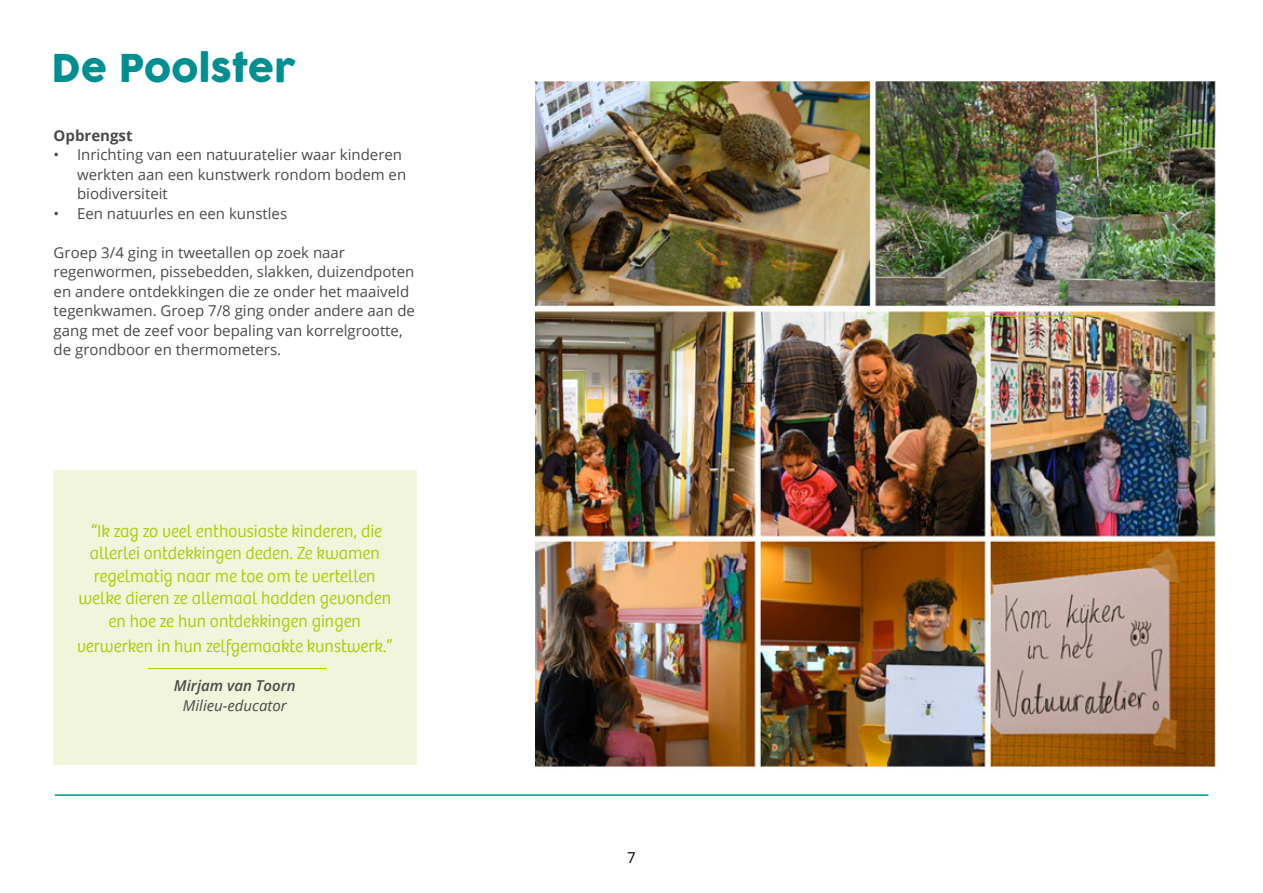
<style>
.page{position:relative;width:1263px;height:893px;background:#fff}
.page>*{position:absolute;margin:0;border:0;box-sizing:border-box;transform-origin:0 0}
.t1{font:37.5px "COCOGOOSE";color:#008f91}
.t2{font:300 18px/22.5px "Bree";color:#afca0b;text-align:center}
.t3{font:15px/19.5px "Open Sans";color:#4a4a49}
.t4{font:italic 15px "Open Sans";color:#4a4a49}
.t5{font:italic 600 15px "Open Sans";color:#4a4a49}
.t6{font:700 15px "Open Sans";color:#4a4a49}
.t7{font:15px "Open Sans";color:#000}
</style>
<div class="page">
<img style="left:536px;top:82px;width:681px;height:690px">
<div style="left:53px;top:470px;width:363px;height:294px;background:#f1f5db"></div>
<hr style="left:941px;top:316px;width:178px;height:1px;background:#afca0b">
<hr style="left:55px;top:794px;width:1153px;height:2px;background:#008f91">
<hr style="left:148px;top:668px;width:179px;height:1px;background:#afca0b">
<h1 class="t1" style="left:52px;top:40px;width:246px">De Poolster</h1>
<p class="t6" style="left:54px;top:125px;width:80px">Opbrengst</p>
<p class="t3" style="left:77px;top:145px;width:331px;text-indent:-23px">• Inrichting van een natuuratelier waar kinderen werkten aan een kunstwerk rondom bodem en biodiversiteit</p>
<p class="t3" style="left:54px;top:203px;width:235px">• Een natuurles en een kunstles</p>
<p class="t3" style="left:54px;top:242px;width:363px">Groep 3/4 ging in tweetallen op zoek naar regenwormen, pissebedden, slakken, duizendpoten en andere ontdekkingen die ze onder het maaiveld tegenkwamen. Groep 7/8 ging onder andere aan de gang met de zeef voor bepaling van korrelgrootte, de grondboor en thermometers.</p>
<p class="t2" style="left:78px;top:520px;width:314px">“Ik zag zo veel enthousiaste kinderen, die allerlei ontdekkingen deden. Ze kwamen regelmatig naar me toe om te vertellen welke dieren ze allemaal hadden gevonden en hoe ze hun ontdekkingen gingen</p>
<p class="t2" style="left:77px;top:635px;width:317px">verwerken in hun zelfgemaakte kunstwerk.”</p>
<p class="t5" style="left:174px;top:676px;width:123px">Mirjam van Toorn</p>
<p class="t4" style="left:183px;top:695px;width:105px">Milieu-educator</p>
<p class="t7" style="left:627px;top:847px;width:10px">7</p>
</div>
